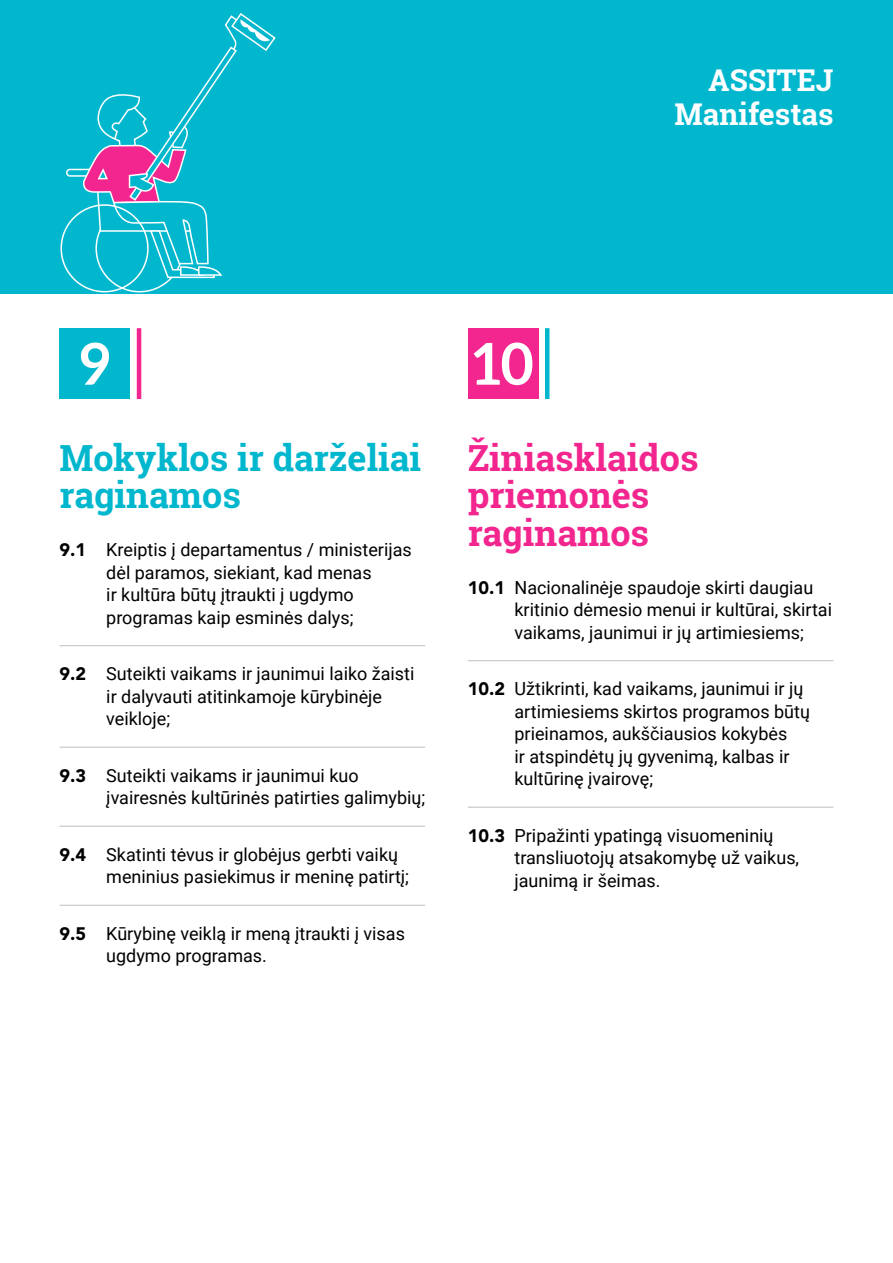
<style>
.page{position:relative;width:893px;height:1263px;background:#fff}
.page>*{position:absolute;margin:0;border:0;box-sizing:border-box;transform-origin:0 0}
.Footnote{font:700 57.75px "Aleo";color:#fff}
.Heading_Large{font:700 36px/37.5px "Roboto Slab";color:#f3258e}
.Heading_Large-2{font:700 36px/37.5px "Roboto Slab";color:#00b7ce}
.Heading_Main{font:700 30px/34.5px "Roboto Slab";color:#fff;text-align:right}
.t1{font:18px/22.5px "Roboto";color:#000}
.s1{font-family:"Avenir LT Std";font-weight:900}
</style>
<div class="page">
<div style="left:0;top:0;width:893px;height:293px;background:#00b7ce"></div>
<div style="left:66px;top:169px;width:35px;height:8px;border:2px solid #fff;border-radius:3px"></div>
<svg style="left:80px;top:13px;width:196px;height:266px"></svg>
<hr style="left:60px;top:645px;width:365px;height:1px;background:#c6c6c6">
<hr style="left:60px;top:747px;width:365px;height:1px;background:#c6c6c6">
<hr style="left:60px;top:826px;width:365px;height:1px;background:#c6c6c6">
<hr style="left:60px;top:905px;width:365px;height:1px;background:#c6c6c6">
<hr style="left:468px;top:660px;width:365px;height:1px;background:#c6c6c6">
<hr style="left:468px;top:807px;width:365px;height:1px;background:#c6c6c6">
<div style="left:60px;top:328px;width:70px;height:71px;background:#00b7ce"></div>
<div style="left:468px;top:328px;width:71px;height:71px;background:#f3258e"></div>
<hr style="left:137px;top:328px;width:4px;height:71px;background:#f3258e">
<hr style="left:545px;top:328px;width:4px;height:71px;background:#00b7ce">
<p class="Footnote" style="left:80px;top:331px;width:32px">9</p>
<p class="Footnote" style="left:473px;top:331px;width:62px">10</p>
<p class="Heading_Main" style="left:675px;top:62px;width:160px">ASSITEJ<br>Manifestas</p>
<p class="Heading_Large-2" style="left:60px;top:439px;width:363px">Mokyklos ir darželiai raginamos</p>
<p class="t1" style="left:106px;top:538px;width:307px;text-indent:-47px"><span class="s1">9.1</span> Kreiptis į departamentus / ministerijas dėl paramos, siekiant, kad menas<br>ir kultūra būtų įtraukti į ugdymo programas kaip esminės dalys;</p>
<p class="t1" style="left:106px;top:662px;width:310px;text-indent:-47px"><span class="s1">9.2</span> Suteikti vaikams ir jaunimui laiko žaisti ir dalyvauti atitinkamoje kūrybinėje veikloje;</p>
<p class="t1" style="left:106px;top:763px;width:320px;text-indent:-47px"><span class="s1">9.3</span> Suteikti vaikams ir jaunimui kuo įvairesnės kultūrinės patirties galimybių;</p>
<p class="t1" style="left:106px;top:843px;width:304px;text-indent:-47px"><span class="s1">9.4</span> Skatinti tėvus ir globėjus gerbti vaikų meninius pasiekimus ir meninę patirtį;</p>
<p class="t1" style="left:106px;top:922px;width:300px;text-indent:-47px"><span class="s1">9.5</span> Kūrybinę veiklą ir meną įtraukti į visas ugdymo programas.</p>
<p class="Heading_Large" style="left:468px;top:439px;width:232px">Žiniasklaidos priemonės raginamos</p>
<p class="t1" style="left:514px;top:575px;width:319px;text-indent:-47px"><span class="s1">10.1</span> Nacionalinėje spaudoje skirti daugiau kritinio dėmesio menui ir kultūrai, skirtai vaikams, jaunimui ir jų artimiesiems;</p>
<p class="t1" style="left:514px;top:677px;width:297px;text-indent:-47px"><span class="s1">10.2</span> Užtikrinti, kad vaikams, jaunimui ir jų artimiesiems skirtos programos būtų prieinamos, aukščiausios kokybės<br>ir atspindėtų jų gyvenimą, kalbas ir kultūrinę įvairovę;</p>
<p class="t1" style="left:514px;top:823px;width:286px;text-indent:-47px"><span class="s1">10.3</span> Pripažinti ypatingą visuomeninių transliuotojų atsakomybę už vaikus, jaunimą ir šeimas.</p>
</div>
